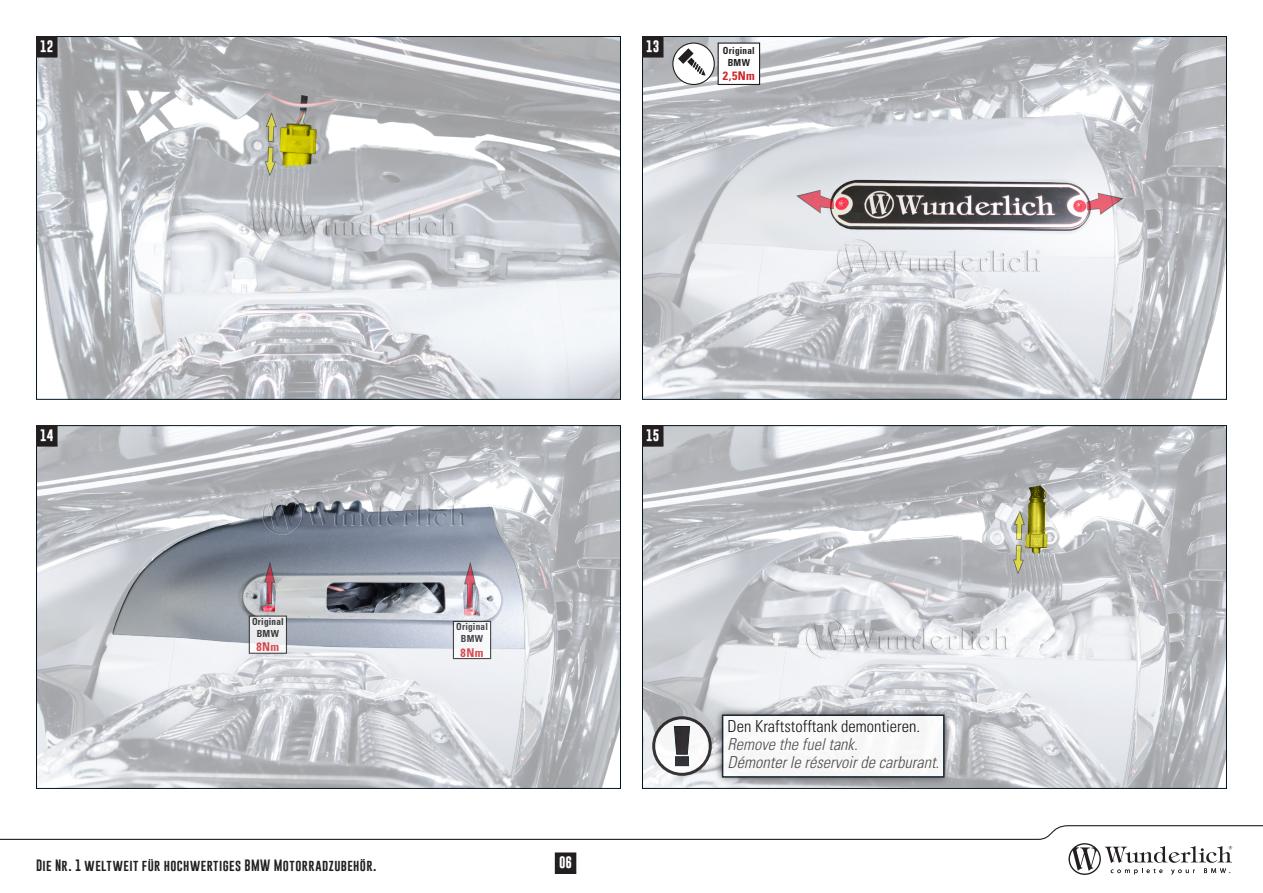
<style>
.page{position:relative;width:1263px;height:893px;background:#fff}
.page>*{position:absolute;margin:0;border:0;box-sizing:border-box;transform-origin:0 0}
.t1{font:italic 300 condensed 16.5px/18px "Univers LT Std";color:#454240}
.t2{font:300 condensed 16.5px "Univers LT Std";color:#000}
.t3{font:12px "Gobold";letter-spacing:.035em;color:#231f20}
.t4{font:700 condensed 12px "Univers LT Std";letter-spacing:.03em;color:#d1232a}
.t5{font:700 12px "Gobold";color:#fff}
.t6{font:700 condensed 9.75px/11.7px "Univers LT Std";letter-spacing:.025em;color:#231f20;text-align:center;scale:.95 1}
</style>
<div class="page">
<svg style="left:0;top:825px;width:1263px;height:50px"></svg>
<img style="left:38px;top:38px;width:581px;height:360px">
<img style="left:644px;top:38px;width:581px;height:360px">
<img style="left:38px;top:427px;width:581px;height:360px">
<img style="left:644px;top:427px;width:581px;height:360px">
<div style="left:714px;top:707px;width:238px;height:78px;background:#231f20;opacity:.75"></div>
<div style="left:723px;top:715px;width:221px;height:62px;background:#f8f8f9"></div>
<div style="left:722px;top:714px;width:222px;height:64px;border:2px solid #011622"></div>
<svg style="left:654px;top:718px;width:56px;height:56px"></svg>
<div style="left:652px;top:716px;width:60px;height:60px;border:3px solid #231f20;border-radius:50%"></div>
<svg style="left:674px;top:726px;width:16px;height:40px"></svg>
<div style="left:555px;top:853px;width:21px;height:20px;background:#231f20"></div>
<div style="left:555px;top:853px;width:21px;height:21px;border:1px solid #231f20"></div>
<div style="left:37px;top:37px;width:20px;height:20px;background:#231f20"></div>
<div style="left:36px;top:36px;width:21px;height:21px;border:1px solid #231f20"></div>
<div style="left:642px;top:37px;width:21px;height:20px;background:#231f20"></div>
<div style="left:642px;top:36px;width:21px;height:21px;border:1px solid #231f20"></div>
<div style="left:642px;top:426px;width:21px;height:20px;background:#231f20"></div>
<div style="left:642px;top:425px;width:21px;height:21px;border:1px solid #231f20"></div>
<div style="left:37px;top:426px;width:20px;height:20px;background:#231f20"></div>
<div style="left:36px;top:425px;width:21px;height:21px;border:1px solid #231f20"></div>
<div style="left:718px;top:43px;width:41px;height:41px;background:#fff"></div>
<div style="left:718px;top:43px;width:42px;height:42px;border:1px solid #231f20"></div>
<div style="left:673px;top:43px;width:41px;height:41px;background:#fff;border-radius:50%"></div>
<div style="left:672px;top:43px;width:43px;height:42px;border:1px solid #231f20;border-radius:50%"></div>
<svg style="left:678px;top:48px;width:27px;height:28px"></svg>
<svg style="left:251px;top:617px;width:34px;height:35px"></svg>
<div style="left:249px;top:615px;width:38px;height:39px;border:1px solid #231f20"></div>
<div style="left:453px;top:621px;width:38px;height:37px;background:#f8f9fb"></div>
<div style="left:453px;top:621px;width:38px;height:38px;border:1px solid #231f20"></div>
<img style="left:253px;top:204px;width:206px;height:41px">
<img style="left:837px;top:240px;width:206px;height:41px">
<img style="left:263px;top:494px;width:206px;height:41px">
<img style="left:805px;top:617px;width:206px;height:41px">
<p class="t5" style="left:40px;top:38px;width:15px">12</p>
<p class="t5" style="left:646px;top:38px;width:15px">13</p>
<p class="t6" style="left:723px;top:45px;width:35px">Original<br>BMW</p>
<p class="t4" style="left:723px;top:69px;width:33px">2,5Nm</p>
<p class="t5" style="left:40px;top:427px;width:15px">14</p>
<p class="t5" style="left:646px;top:427px;width:15px">15</p>
<p class="t6" style="left:252px;top:616px;width:35px">Original<br>BMW</p>
<p class="t4" style="left:257px;top:640px;width:24px">8Nm</p>
<p class="t3" style="left:36px;top:858px;width:342px">Die Nr. 1 weltweit für hochwertiges BMW Motorradzubehör.</p>
<p class="t6" style="left:456px;top:621px;width:35px">Original<br>BMW</p>
<p class="t4" style="left:461px;top:645px;width:24px">8Nm</p>
<p class="t5" style="left:559px;top:855px;width:15px">06</p>
<h1 class="t2" style="left:728px;top:717px;width:194px">Den Kraftstofftank demontieren.</h1>
<h1 class="t1" style="left:728px;top:736px;width:213px">Remove the fuel tank.<br>Démonter le réservoir de carburant.</h1>
</div>
